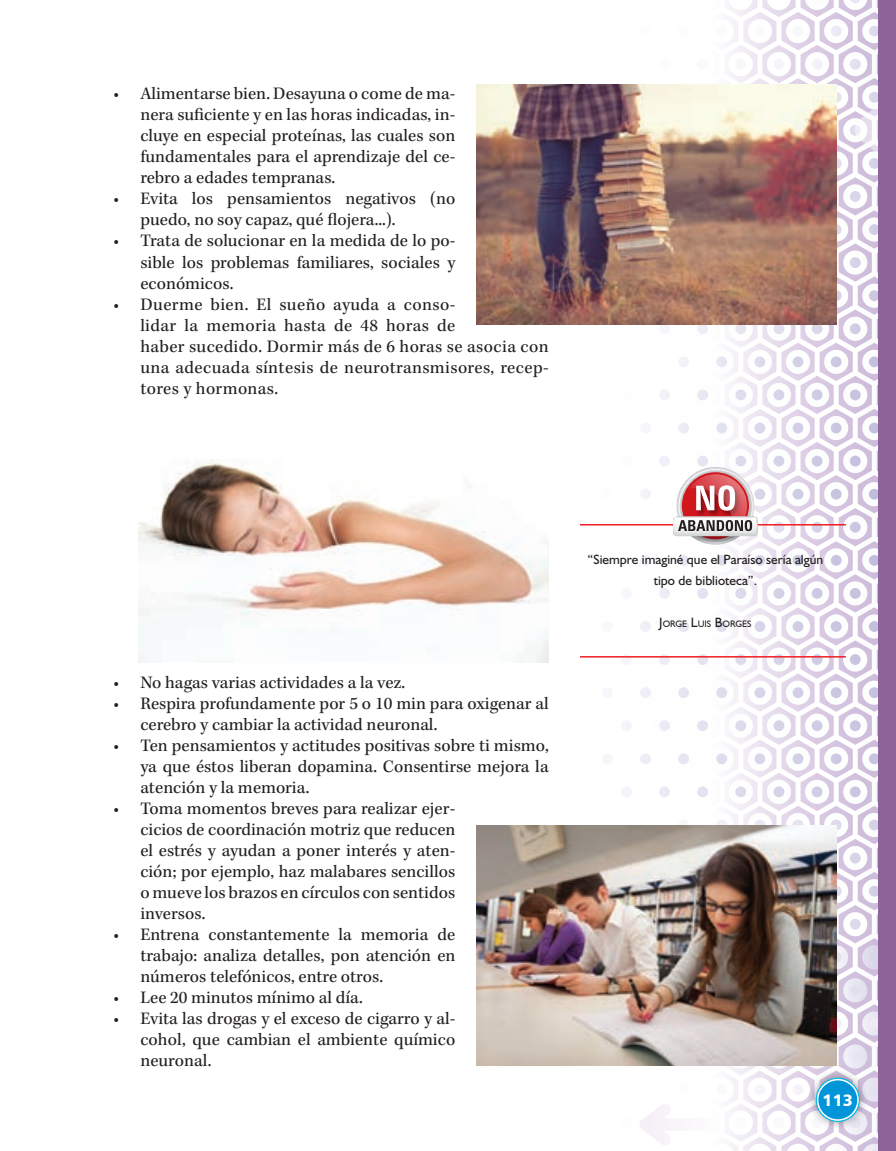
<style>
.page{position:relative;width:896px;height:1151px;background:#fff}
.page>*{position:absolute;margin:0;border:0;box-sizing:border-box;transform-origin:0 0}
.t1{font:18px/21px "Kepler Std";letter-spacing:.005em;color:#231f20;text-align:justify}
.t2{font:16.5px "Humanist 777 BT Black B";color:#fff}
.ND_04_cita_no_abando{font:13.5px/21px "Humanist 521 BT";color:#231f20;text-align:center}
.ND_04_autor_no_aband{font:9.45px "Humanist 521 BT";color:#231f20}
.s1{font-size:13.5px}
</style>
<div class="page">
<svg style="left:598px;top:10px;width:279px;height:1067px"></svg>
<svg style="left:598px;top:52px;width:279px;height:126px"></svg>
<div style="left:877px;top:0;width:18px;height:1151px;background:#8e659a"></div>
<div style="left:806px;top:1068px;width:62px;height:63px;background:#231f20;opacity:.5"></div>
<hr style="left:580px;top:524px;width:265px;height:1px;background:#ee1f23">
<hr style="left:580px;top:656px;width:265px;height:1px;background:#ee1f23">
<svg style="left:598px;top:449px;width:280px;height:123px"></svg>
<img style="left:139px;top:459px;width:409px;height:203px">
<img style="left:476px;top:825px;width:360px;height:240px">
<img style="left:476px;top:84px;width:360px;height:240px">
<svg style="left:730px;top:0;width:166px;height:10px"></svg>
<svg style="left:640px;top:1077px;width:256px;height:74px"></svg>
<p class="t1" style="left:140px;top:84px;width:316px;text-indent:-27px">• Alimentarse bien. Desayuna o come de ma&shy;nera suficiente y en las horas indicadas, in&shy;cluye en especial proteínas, las cuales son fundamentales para el aprendizaje del ce&shy;rebro a edades tempranas.</p>
<p class="t1" style="left:140px;top:189px;width:316px;text-indent:-27px">• Evita los pensamientos negativos (no puedo, no soy capaz, qué flojera...).</p>
<p class="t1" style="left:140px;top:231px;width:316px;text-indent:-27px">• Trata de solucionar en la medida de lo po&shy;sible los problemas familiares, sociales y económicos.</p>
<p class="t1" style="left:140px;top:294px;width:410px;text-align:left;text-indent:-27px">• Duerme bien. El sueño ayuda a conso-<br>lidar la memoria hasta de 48 horas de<br>haber sucedido. Dormir más de 6 horas se asocia con una adecuada síntesis de neurotransmisores, recep&shy;tores y hormonas.</p>
<p class="t1" style="left:113px;top:672px;width:293px">• No hagas varias actividades a la vez.</p>
<p class="t1" style="left:140px;top:693px;width:410px;text-indent:-27px">• Respira profundamente por 5 o 10 min para oxigenar al cerebro y cambiar la actividad neuronal.</p>
<p class="t1" style="left:140px;top:735px;width:410px;text-indent:-27px">• Ten pensamientos y actitudes positivas sobre ti mismo, ya que éstos liberan dopamina. Consentirse mejora la atención y la memoria.</p>
<p class="t1" style="left:140px;top:798px;width:316px;text-indent:-27px">• Toma momentos breves para realizar ejer&shy;cicios de coordinación motriz que reducen el estrés y ayudan a poner interés y aten&shy;ción; por ejemplo, haz malabares sencillos o mueve los brazos en círculos con sentidos inversos.</p>
<p class="t1" style="left:140px;top:924px;width:316px;text-indent:-27px">• Entrena constantemente la memoria de trabajo: analiza detalles, pon atención en números telefónicos, entre otros.</p>
<p class="t1" style="left:113px;top:987px;width:251px">• Lee 20 minutos mínimo al día.</p>
<p class="t1" style="left:140px;top:1008px;width:316px;text-indent:-27px">• Evita las drogas y el exceso de cigarro y al&shy;cohol, que cambian el ambiente químico neuronal.</p>
<p class="ND_04_cita_no_abando" style="left:587px;top:549px;width:237px">“Siempre imaginé que el Paraíso sería algún tipo de biblioteca”.</p>
<p class="ND_04_autor_no_aband" style="left:659px;top:618px;width:94px"><span class="s1">J</span>ORGE <span class="s1">L</span>UIS <span class="s1">B</span>ORGES</p>
<p class="t2" style="left:822px;top:1089px;width:32px">113</p>
</div>
